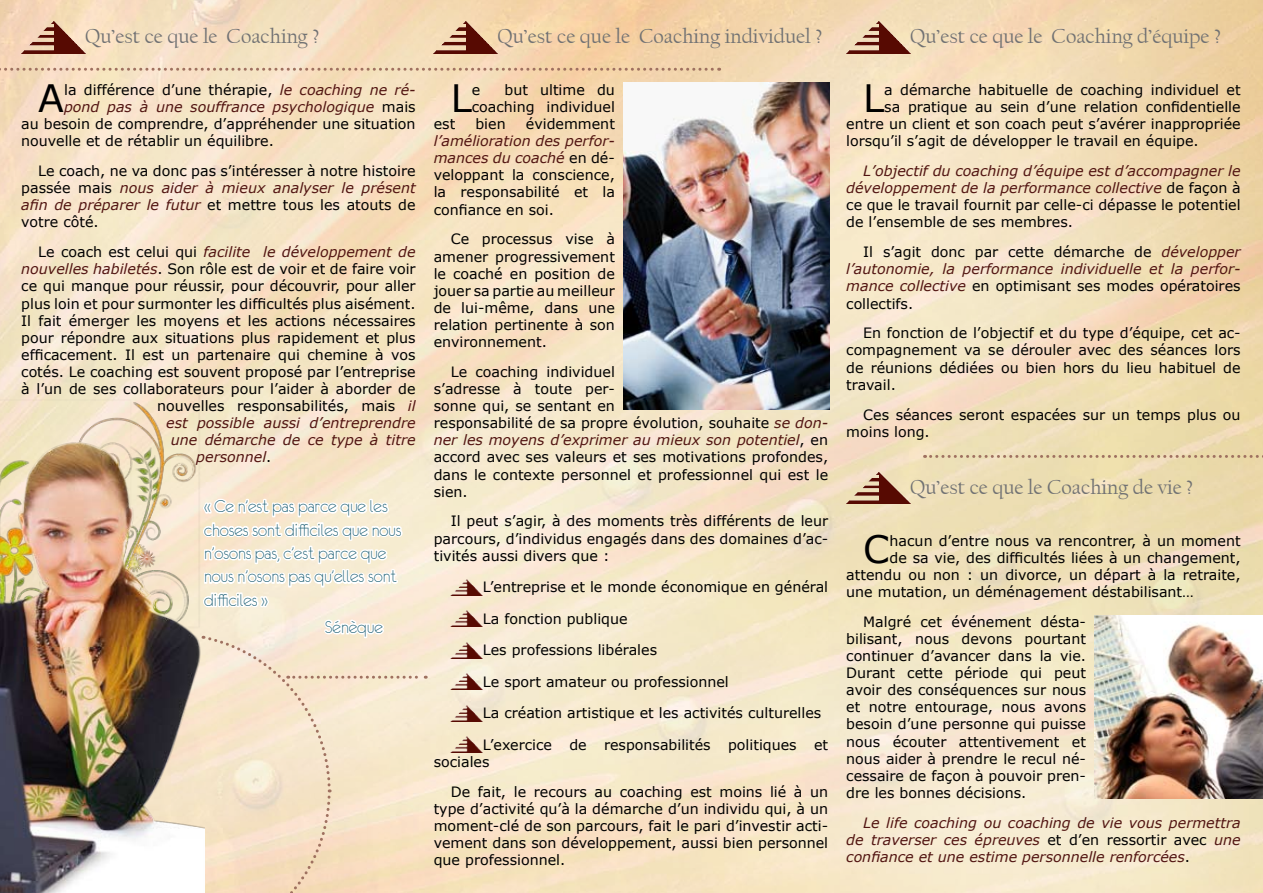
<style>
.page{position:relative;width:1263px;height:893px;background:#fff}
.page>*{position:absolute;margin:0;border:0;box-sizing:border-box;transform-origin:0 0}
.t1{font:37.8px "Verdana";color:#000}
.t2{font:21px "Californian FB";color:#707173}
.t3{font:19.5px/23.4px "Eurofurencelight";color:#15596f}
.t4{font:14.25px/17.1px "Verdana";color:#000;text-align:justify}
.t5{font:italic 14.25px/17.1px "Verdana";color:#521512;text-align:justify}
.s1{font-style:italic;color:#521512}
.s2{font-style:normal;color:#000}
</style>
<div class="page">
<img style="left:0;top:0;width:1263px;height:893px">
<img style="left:21px;top:21px;width:64px;height:32px">
<img style="left:434px;top:21px;width:64px;height:32px">
<img style="left:846px;top:21px;width:64px;height:32px">
<img style="left:846px;top:472px;width:64px;height:32px">
<img style="left:451px;top:579px;width:32px;height:16px">
<img style="left:451px;top:611px;width:32px;height:16px">
<img style="left:451px;top:642px;width:32px;height:16px">
<img style="left:451px;top:674px;width:32px;height:16px">
<img style="left:451px;top:705px;width:32px;height:16px">
<img style="left:451px;top:737px;width:32px;height:16px">
<img style="left:0;top:388px;width:205px;height:505px">
<img style="left:623px;top:82px;width:206px;height:327px">
<img style="left:1094px;top:615px;width:169px;height:183px">
<svg style="left:173px;top:491px;width:253px;height:402px;background:#f3e4ce"></svg>
<svg style="left:924px;top:455px;width:339px;height:3px"></svg>
<svg style="left:0;top:68px;width:720px;height:3px;background:#d6b599"></svg>
<h2 class="t2" style="left:85px;top:25px;width:236px">Qu’est ce que le Coaching ?</h2>
<h2 class="t2" style="left:497px;top:25px;width:326px">Qu’est ce que le Coaching individuel ?</h2>
<h2 class="t2" style="left:910px;top:25px;width:313px">Qu’est ce que le Coaching d’équipe ?</h2>
<h1 class="t1" style="left:38px;top:74px;width:27px">A</h1>
<p class="t4" style="left:64px;top:81px;width:353px">la différence d’une thérapie, <span class="s1">le coaching ne ré-</span></p>
<p class="t5" style="left:64px;top:98px;width:353px">pond pas à une souffrance psychologique <span class="s2">mais</span></p>
<p class="t4" style="left:21px;top:115px;width:396px">au besoin de comprendre, d’appréhender une situation</p>
<p class="t4" style="left:21px;top:132px;width:254px">nouvelle et de rétablir un équilibre.</p>
<p class="t4" style="left:21px;top:162px;width:396px;text-indent:17px">Le coach, ne va donc pas s’intéresser à notre histoire passée mais <span class="s1">nous aider à mieux analyser le présent afin de préparer le futur</span> et mettre tous les atouts de votre côté.</p>
<p class="t5" style="left:38px;top:243px;width:379px"><span class="s2">Le coach est celui qui</span> facilite le développement de</p>
<p class="t4" style="left:21px;top:260px;width:396px"><span class="s1">nouvelles habiletés</span>. Son rôle est de voir et de faire voir</p>
<p class="t4" style="left:21px;top:277px;width:396px">ce qui manque pour réussir, pour découvrir, pour aller</p>
<p class="t4" style="left:21px;top:294px;width:396px">plus loin et pour surmonter les difficultés plus aisément.</p>
<p class="t4" style="left:21px;top:311px;width:396px">Il fait émerger les moyens et les actions nécessaires</p>
<p class="t4" style="left:21px;top:328px;width:396px">pour répondre aux situations plus rapidement et plus</p>
<p class="t4" style="left:21px;top:346px;width:396px">efficacement. Il est un partenaire qui chemine à vos</p>
<p class="t4" style="left:21px;top:363px;width:396px">cotés. Le coaching est souvent proposé par l’entreprise</p>
<p class="t4" style="left:21px;top:380px;width:396px">à l’un de ses collaborateurs pour l’aider à aborder de</p>
<p class="t4" style="left:157px;top:397px;width:260px">nouvelles responsabilités, mais <span class="s1">il</span></p>
<p class="t5" style="left:166px;top:414px;width:251px">est possible aussi d’entreprendre</p>
<p class="t5" style="left:171px;top:431px;width:246px">une démarche de ce type à titre</p>
<p class="t5" style="left:196px;top:448px;width:77px">personnel<span class="s2">.</span></p>
<h3 class="t3" style="left:204px;top:494px;width:199px">« Ce n’est pas parce que les choses sont difficiles que nous n’osons pas, c’est parce que nous n’osons pas qu’elles sont difficiles »</h3>
<h3 class="t3" style="left:325px;top:615px;width:59px">Sénèque</h3>
<p class="t4" style="left:472px;top:81px;width:145px;text-align:right">but ultime du coaching individuel</p>
<h1 class="t1" style="left:451px;top:74px;width:23px">L</h1>
<p class="t4" style="left:472px;top:81px;width:10px">e</p>
<p class="t4" style="left:434px;top:115px;width:23px">est</p>
<p class="t4" style="left:475px;top:115px;width:32px">bien</p>
<p class="t4" style="left:526px;top:115px;width:91px">évidemment</p>
<p class="t4" style="left:434px;top:132px;width:183px"><span class="s1">l’amélioration des perfor&shy;mances du coaché</span> en dé&shy;veloppant la conscience, la responsabilité et la confiance en soi.</p>
<p class="t4" style="left:434px;top:230px;width:183px;text-indent:17px">Ce processus vise à amener progressivement le coaché en position de jouer sa partie au meilleur de lui-même, dans une relation pertinente à son environnement.</p>
<p class="t4" style="left:434px;top:363px;width:396px;text-align:left;text-indent:17px">Le coaching individuel<br>s’adresse à toute per-<br>sonne qui, se sentant en<br>responsabilité de sa propre évolution, souhaite <span class="s1">se don&shy;ner les moyens d’exprimer au mieux son potentiel</span>, en accord avec ses valeurs et ses motivations profondes, dans le contexte personnel et professionnel qui est le sien.</p>
<p class="t4" style="left:434px;top:512px;width:396px;text-indent:17px">Il peut s’agir, à des moments très différents de leur parcours, d’individus engagés dans des domaines d’ac&shy;tivités aussi divers que :</p>
<p class="t4" style="left:483px;top:578px;width:347px">L’entreprise et le monde économique en général</p>
<p class="t4" style="left:483px;top:609px;width:146px">La fonction publique</p>
<p class="t4" style="left:483px;top:641px;width:176px">Les professions libérales</p>
<p class="t4" style="left:483px;top:672px;width:247px">Le sport amateur ou professionnel</p>
<p class="t4" style="left:483px;top:704px;width:340px">La création artistique et les activités culturelles</p>
<p class="t4" style="left:434px;top:735px;width:396px;text-indent:49px">L’exercice de responsabilités politiques et sociales</p>
<p class="t4" style="left:434px;top:782px;width:396px;text-indent:17px">De fait, le recours au coaching est moins lié à un type d’activité qu’à la démarche d’un individu qui, à un moment-clé de son parcours, fait le pari d’investir acti&shy;vement dans son développement, aussi bien personnel que professionnel.</p>
<h1 class="t1" style="left:863px;top:74px;width:23px">L</h1>
<p class="t4" style="left:884px;top:81px;width:358px">a démarche habituelle de coaching individuel et</p>
<p class="t4" style="left:884px;top:98px;width:358px">sa pratique au sein d’une relation confidentielle</p>
<p class="t4" style="left:846px;top:115px;width:396px">entre un client et son coach peut s’avérer inappropriée</p>
<p class="t4" style="left:846px;top:132px;width:354px">lorsqu’il s’agit de développer le travail en équipe.</p>
<p class="t5" style="left:846px;top:162px;width:396px;text-indent:17px">L’objectif du coaching d’équipe est d’accompagner le développement de la performance collective <span class="s2">de façon à ce que le travail fournit par celle-ci dépasse le potentiel de l’ensemble de ses membres.</span></p>
<p class="t5" style="left:846px;top:243px;width:396px;text-indent:17px"><span class="s2">Il s’agit donc par cette démarche de</span> développer l’autonomie, la performance individuelle et la perfor&shy;mance collective <span class="s2">en optimisant ses modes opératoires collectifs.</span></p>
<p class="t4" style="left:846px;top:324px;width:396px;text-indent:17px">En fonction de l’objectif et du type d’équipe, cet ac&shy;compagnement va se dérouler avec des séances lors de réunions dédiées ou bien hors du lieu habituel de travail.</p>
<p class="t4" style="left:846px;top:405px;width:396px;text-indent:17px">Ces séances seront espacées sur un temps plus ou moins long.</p>
<h2 class="t2" style="left:910px;top:476px;width:285px">Qu’est ce que le Coaching de vie ?</h2>
<h1 class="t1" style="left:863px;top:525px;width:28px">C</h1>
<p class="t4" style="left:890px;top:531px;width:352px">hacun d’entre nous va rencontrer, à un moment</p>
<p class="t4" style="left:890px;top:548px;width:352px">de sa vie, des difficultés liées à un changement,</p>
<p class="t4" style="left:846px;top:566px;width:396px">attendu ou non : un divorce, un départ à la retraite,</p>
<p class="t4" style="left:846px;top:583px;width:349px">une mutation, un déménagement déstabilisant…</p>
<p class="t4" style="left:846px;top:613px;width:241px;text-indent:17px">Malgré cet événement désta&shy;bilisant, nous devons pourtant continuer d’avancer dans la vie.<br>Durant cette période qui peut avoir des conséquences sur nous et notre entourage, nous avons besoin d’une personne qui puisse nous écouter attentivement et nous aider à prendre le recul né&shy;cessaire de façon à pouvoir pren&shy;dre les bonnes décisions.</p>
<p class="t5" style="left:846px;top:813px;width:396px;text-indent:17px">Le life coaching ou coaching de vie vous permettra de traverser ces épreuves <span class="s2">et d’en ressortir avec</span> une confiance et une estime personnelle renforcées<span class="s2">.</span></p>
</div>
